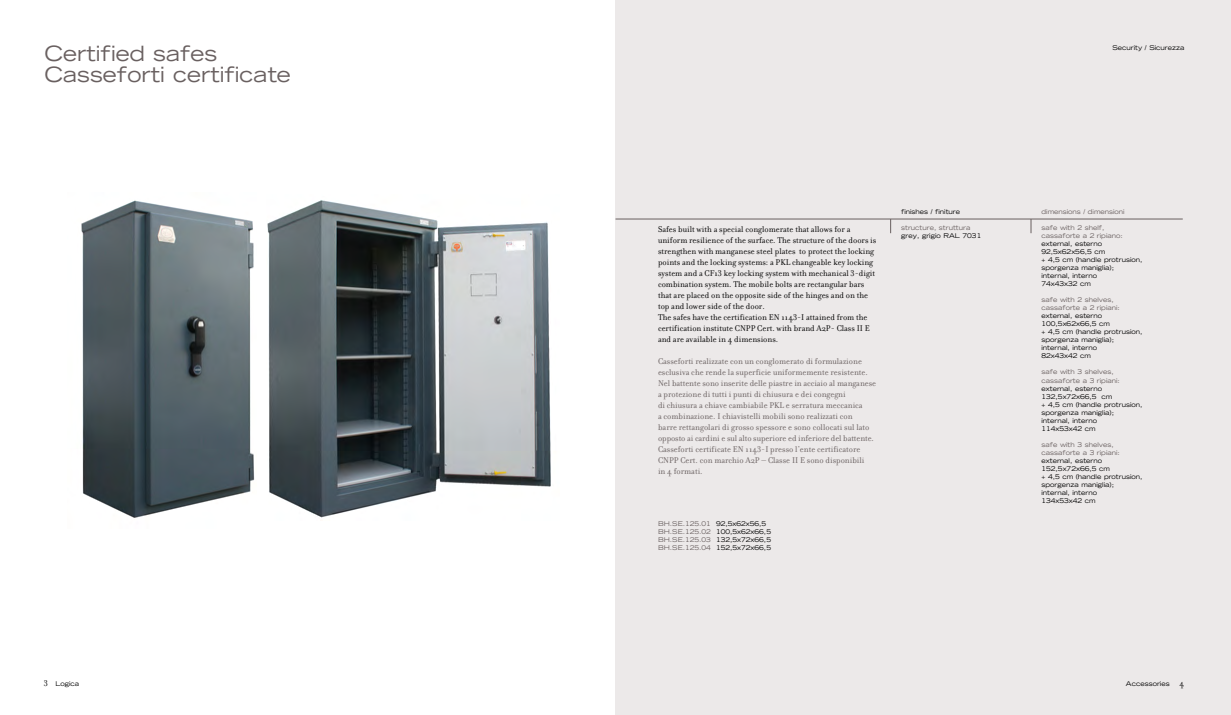
<style>
.page{position:relative;width:1231px;height:715px;background:#fff}
.page>*{position:absolute;margin:0;border:0;box-sizing:border-box;transform-origin:0 0}
.t1{font:expanded 21px/21px "Trade Gothic LH";color:#696060}
.t2{font:9px/11px "Filosofia";color:#696060}
.t3{font:9px/11px "Filosofia";color:#000}
.t4{font:expanded 6.5px/8px "Trade Gothic LH";color:#000}
.t5{font:expanded 6.5px/8px "Trade Gothic LH";color:#696060}
.s1{color:#696060}
.s2{font-family:"Filosofia";font-stretch:normal;font-size:9px}
</style>
<div class="page">
<div style="left:615px;top:0;width:615px;height:714px;background:#ece9e9"></div>
<hr style="left:615px;top:219px;width:567px;height:1px;background:#696060">
<svg style="left:1030px;top:219px;width:1px;height:14px"></svg>
<svg style="left:890px;top:220px;width:1px;height:13px"></svg>
<img style="left:267px;top:200px;width:284px;height:318px">
<img style="left:81px;top:200px;width:174px;height:318px">
<h1 class="t1" style="left:44px;top:42px;width:248px">Certified safes<br>Casseforti certificate</h1>
<p class="t4" style="left:1112px;top:44px;width:73px">Security / Sicurezza</p>
<p class="t3" style="left:658px;top:224px;width:220px">Safes built with a special conglomerate that allows for a uniform resilience of the surface. The structure of the doors is strengthen with manganese steel plates to protect the locking points and the locking systems: a PKL changeable key locking system and a CF13 key locking system with mechanical 3-digit combination system. The mobile bolts are rectangular bars that are placed on the opposite side of the hinges and on the top and lower side of the door.<br>The safes have the certification EN 1143-I attained from the certification institute CNPP Cert. with brand A2P- Class II E and are available in 4 dimensions.</p>
<p class="t2" style="left:658px;top:356px;width:219px">Casseforti realizzate con un conglomerato di formulazione esclusiva che rende la superficie uniformemente resistente.<br>Nel battente sono inserite delle piastre in acciaio al manganese a protezione di tutti i punti di chiusura e dei congegni<br>di chiusura a chiave cambiabile PKL e serratura meccanica<br>a combinazione. I chiavistelli mobili sono realizzati con<br>barre rettangolari di grosso spessore e sono collocati sul lato opposto ai cardini e sul alto superiore ed inferiore del battente.<br>Casseforti certificate EN 1143-I presso l’ente certificatore CNPP Cert. con marchio A2P – Classe II E sono disponibili<br>in 4 formati.</p>
<p class="t4" style="left:658px;top:519px;width:114px"><span class="s1">BH.SE.125.01</span> 92,5x62x56,5<br><span class="s1">BH.SE.125.02</span> 100,5x62x66,5<br><span class="s1">BH.SE.125.03</span> 132,5x72x66,5<br><span class="s1">BH.SE.125.04</span> 152,5x72x66,5</p>
<p class="t4" style="left:901px;top:208px;width:60px">finishes / finiture</p>
<p class="t5" style="left:901px;top:224px;width:71px">structure, struttura</p>
<p class="t4" style="left:901px;top:232px;width:82px">grey, grigio RAL 7031</p>
<p class="t5" style="left:1041px;top:208px;width:85px">dimensions / dimensioni</p>
<p class="t5" style="left:1041px;top:224px;width:83px">safe with 2 shelf, cassaforte a 2 ripiano:</p>
<p class="t4" style="left:1041px;top:240px;width:102px">external, esterno<br>92,5x62x56,5 cm<br>+ 4,5 cm (handle protrusion, sporgenza maniglia); internal, interno<br>74x43x32 cm</p>
<p class="t5" style="left:1041px;top:296px;width:80px">safe with 2 shelves, cassaforte a 2 ripiani:</p>
<p class="t4" style="left:1041px;top:312px;width:102px">external, esterno<br>100,5x62x66,5 cm<br>+ 4,5 cm (handle protrusion, sporgenza maniglia); internal, interno<br>82x43x42 cm</p>
<p class="t5" style="left:1041px;top:368px;width:80px">safe with 3 shelves, cassaforte a 3 ripiani:</p>
<p class="t4" style="left:1041px;top:384px;width:102px">external, esterno<br>132,5x72x66,5 cm<br>+ 4,5 cm (handle protrusion, sporgenza maniglia); internal, interno<br>114x53x42 cm</p>
<p class="t5" style="left:1041px;top:440px;width:80px">safe with 3 shelves, cassaforte a 3 ripiani:</p>
<p class="t4" style="left:1041px;top:456px;width:102px">external, esterno<br>152,5x72x66,5 cm<br>+ 4,5 cm (handle protrusion, sporgenza maniglia); internal, interno<br>134x53x42 cm</p>
<p class="t4" style="left:44px;top:679px;width:37px"><span class="s2">3</span> Logica</p>
<p class="t4" style="left:1125px;top:679px;width:60px">Accessories <span class="s2">4</span></p>
</div>
